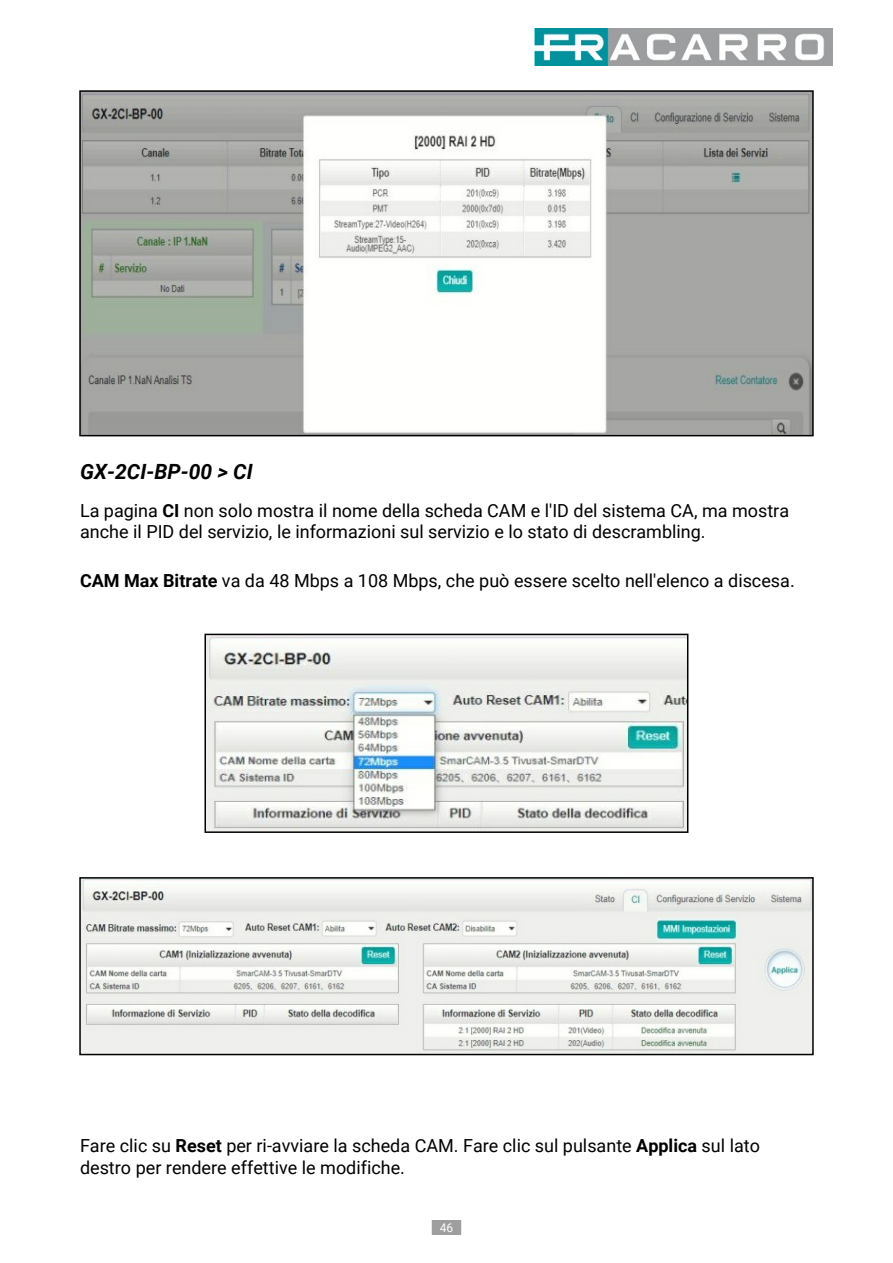
<style>
.page{position:relative;width:893px;height:1263px;background:#fff}
.page>*{position:absolute;margin:0;border:0;box-sizing:border-box;transform-origin:0 0}
.t1{font:italic 700 21px "Roboto";color:#000}
.t2{font:18px/21.6px "Roboto";color:#000}
.t3{font:12px "Roboto";color:#fefefe}
.s1{font-weight:700}
</style>
<div class="page">
<img style="left:535px;top:28px;width:297px;height:38px">
<div style="left:432px;top:1220px;width:29px;height:15px;background:#9e9e9e"></div>
<img style="left:82px;top:93px;width:729px;height:340px">
<div style="left:79px;top:90px;width:735px;height:346px;border:2px solid #000"></div>
<img style="left:207px;top:637px;width:478px;height:193px">
<div style="left:204px;top:634px;width:484px;height:199px;border:2px solid #000"></div>
<img style="left:82px;top:880px;width:729px;height:172px">
<div style="left:79px;top:877px;width:735px;height:178px;border:2px solid #000"></div>
<p class="t1" style="left:80px;top:464px;width:174px">GX-2CI-BP-00 &gt; CI</p>
<p class="t2" style="left:80px;top:501px;width:711px">La pagina <span class="s1">CI</span> non solo mostra il nome della scheda CAM e l'ID del sistema CA, ma mostra anche il PID del servizio, le informazioni sul servizio e lo stato di descrambling.</p>
<p class="t2" style="left:80px;top:572px;width:716px"><span class="s1">CAM Max Bitrate</span> va da 48 Mbps a 108 Mbps, che può essere scelto nell'elenco a discesa.</p>
<p class="t2" style="left:80px;top:1137px;width:681px">Fare clic su <span class="s1">Reset</span> per ri-avviare la scheda CAM. Fare clic sul pulsante <span class="s1">Applica</span> sul lato destro per rendere effettive le modifiche.</p>
<p class="t3" style="left:440px;top:1223px;width:15px">46</p>
</div>
